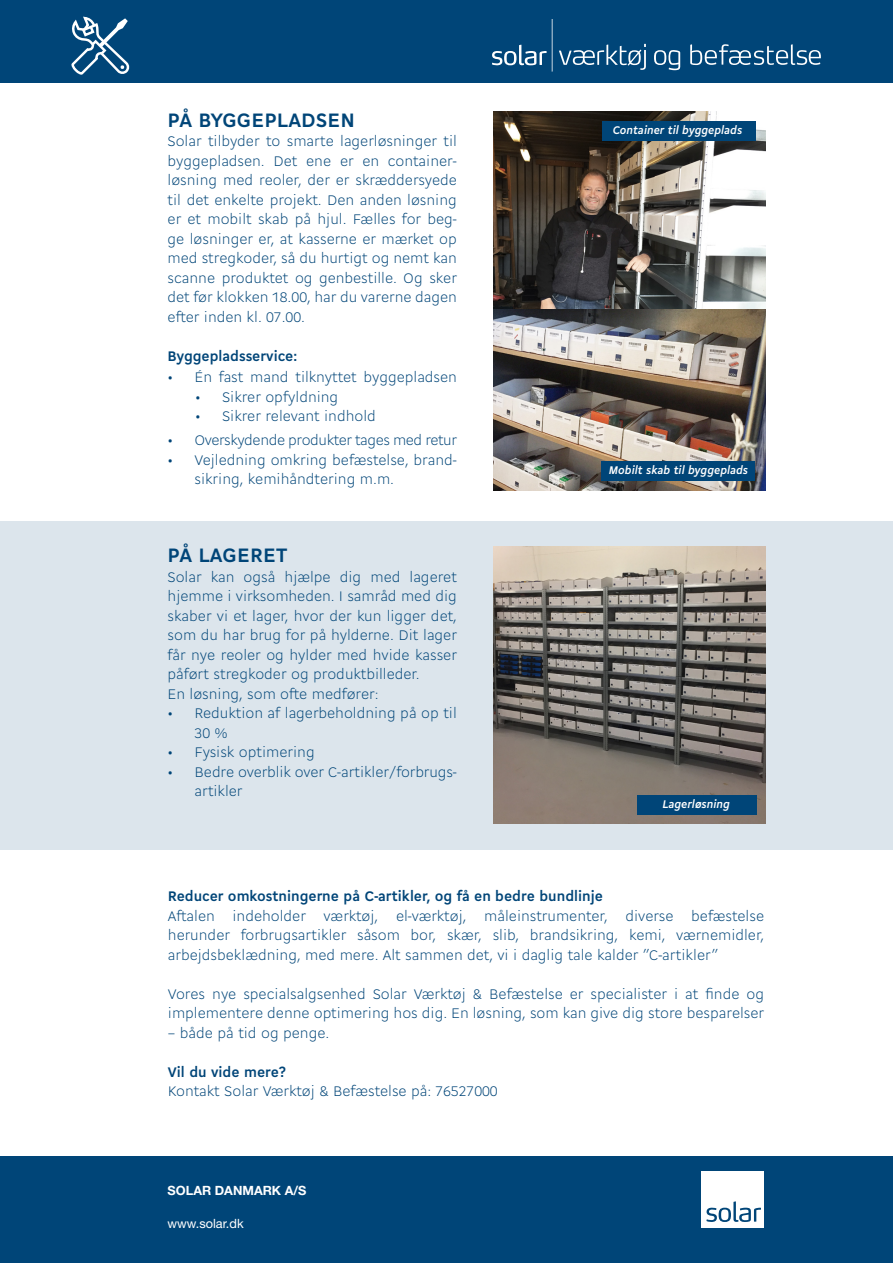
<style>
.page{position:relative;width:893px;height:1263px;background:#fff}
.page>*{position:absolute;margin:0;border:0;box-sizing:border-box;transform-origin:0 0}
.Brød{font:700 21px "Cogito";color:#004578}
.Brød-2{font:300 15px/19.5px "Cogito";color:#004578}
.Brød-3{font:700 15px "Cogito";color:#004578}
.Brød-4{font:300 15px "Cogito";letter-spacing:-.025em;color:#004578}
.t1{font:700 12.75px "Helvetica Neue LT Pro";color:#fff}
.t2{font:12.75px "Helvetica Neue LT Pro";color:#fff}
.t3{font:italic 700 12px "Cogito";letter-spacing:-.005em;color:#fff}
</style>
<div class="page">
<div style="left:0;top:521px;width:893px;height:328px;background:#dce5ec"></div>
<div style="left:0;top:1157px;width:893px;height:106px;background:#004578"></div>
<div style="left:702px;top:1172px;width:62px;height:56px;background:#fff"></div>
<svg style="left:706px;top:1201px;width:55px;height:21px"></svg>
<img style="left:493px;top:546px;width:272px;height:277px">
<img style="left:493px;top:112px;width:272px;height:378px">
<div style="left:602px;top:121px;width:154px;height:20px;background:#004578"></div>
<div style="left:601px;top:461px;width:154px;height:20px;background:#004578"></div>
<div style="left:638px;top:795px;width:119px;height:20px;background:#004578"></div>
<svg style="left:541px;top:348px;width:4px;height:3px"></svg>
<div style="left:0;top:0;width:893px;height:83px;background:#004578"></div>
<svg style="left:492px;top:19px;width:61px;height:53px"></svg>
<svg style="left:559px;top:44px;width:87px;height:26px"></svg>
<svg style="left:654px;top:50px;width:26px;height:20px"></svg>
<svg style="left:690px;top:44px;width:131px;height:21px"></svg>
<svg style="left:71px;top:16px;width:59px;height:59px"></svg>
<p class="Brød" style="left:168px;top:105px;width:189px">PÅ BYGGEPLADSEN</p>
<p class="Brød-2" style="left:168px;top:131px;width:291px;text-align:justify">Solar tilbyder to smarte lagerløsninger til byggepladsen. Det ene er en container&shy;løsning med reoler, der er skræddersyede til det enkelte projekt. Den anden løsning er et mobilt skab på hjul. Fælles for beg&shy;ge løsninger er, at kasserne er mærket op med stregkoder, så du hurtigt og nemt kan scanne produktet og genbestille. Og sker det før klokken 18.00, har du varerne dagen efter inden kl. 07.00.</p>
<p class="Brød-3" style="left:168px;top:345px;width:131px">Byggepladsservice:</p>
<p class="Brød-2" style="left:168px;top:366px;width:291px">• Én fast mand tilknyttet byggepladsen</p>
<p class="Brød-2" style="left:195px;top:386px;width:145px">• Sikrer opfyldning</p>
<p class="Brød-2" style="left:195px;top:406px;width:182px">• Sikrer relevant indhold</p>
<p class="Brød-4" style="left:168px;top:429px;width:291px">• Overskydende produkter tages med retur</p>
<p class="Brød-2" style="left:195px;top:449px;width:264px;text-indent:-27px">• Vejledning omkring befæstelse, brand&shy;sikring, kemihåndtering m.m.</p>
<p class="Brød" style="left:168px;top:540px;width:121px">PÅ LAGERET</p>
<p class="Brød-2" style="left:168px;top:566px;width:291px;text-align:justify">Solar kan også hjælpe dig med lageret hjemme i virksomheden. I samråd med dig skaber vi et lager, hvor der kun ligger det, som du har brug for på hylderne. Dit lager får nye reoler og hylder med hvide kasser påført stregkoder og produktbilleder.</p>
<p class="Brød-2" style="left:168px;top:683px;width:213px">En løsning, som ofte medfører:</p>
<p class="Brød-2" style="left:195px;top:703px;width:264px;text-indent:-27px">• Reduktion af lagerbeholdning på op til<br>30 %</p>
<p class="Brød-2" style="left:168px;top:742px;width:149px">• Fysisk optimering</p>
<p class="Brød-2" style="left:195px;top:761px;width:264px;text-indent:-27px">• Bedre overblik over C-artikler/forbrugs&shy;artikler</p>
<p class="t3" style="left:613px;top:122px;width:131px">Container til byggeplads</p>
<p class="t3" style="left:609px;top:462px;width:141px">Mobilt skab til byggeplads</p>
<p class="t3" style="left:662px;top:796px;width:69px">Lagerløsning</p>
<p class="Brød-3" style="left:168px;top:885px;width:436px">Reducer omkostningerne på C-artikler, og få en bedre bundlinje</p>
<p class="Brød-2" style="left:168px;top:905px;width:598px;text-align:justify">Aftalen indeholder værktøj, el-værktøj, måleinstrumenter, diverse befæstelse herunder forbrugsartikler såsom bor, skær, slib, brandsikring, kemi, værnemidler, arbejdsbeklædning, med mere. Alt sammen det, vi i daglig tale kalder ”C-artikler”</p>
<p class="Brød-2" style="left:168px;top:983px;width:598px">Vores nye specialsalgsenhed Solar Værktøj &amp; Befæstelse er specialister i at finde og implementere denne optimering hos dig. En løsning, som kan give dig store besparelser</p>
<p class="Brød-2" style="left:168px;top:1022px;width:163px">– både på tid og penge.</p>
<p class="Brød-3" style="left:168px;top:1061px;width:119px">Vil du vide mere?</p>
<p class="Brød-2" style="left:168px;top:1080px;width:331px">Kontakt Solar Værktøj &amp; Befæstelse på: 76527000</p>
<p class="t1" style="left:168px;top:1182px;width:140px">SOLAR DANMARK A/S</p>
<p class="t2" style="left:168px;top:1215px;width:78px">www.solar.dk</p>
</div>
